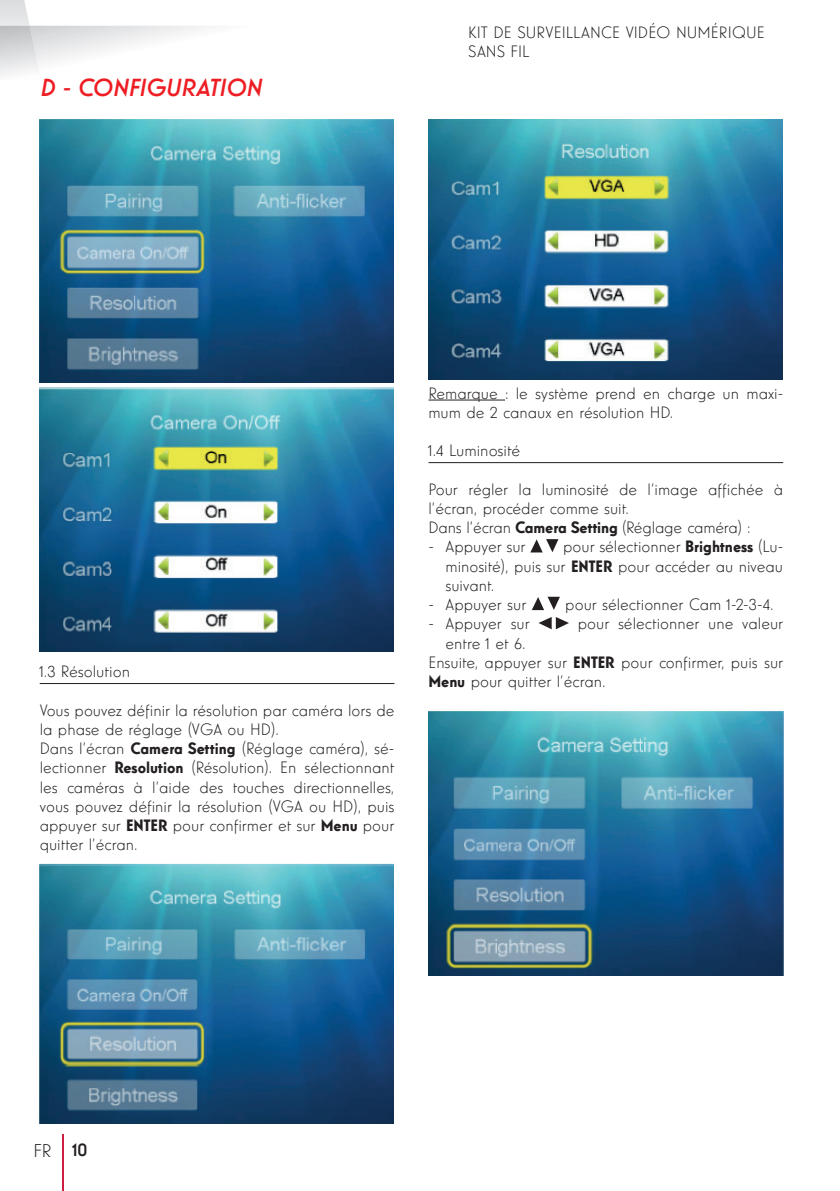
<style>
.page{position:relative;width:840px;height:1191px;background:#fff}
.page>*{position:absolute;margin:0;border:0;box-sizing:border-box;transform-origin:0 0}
.t1{font:italic 500 24px "Windlesham Pro";color:#ee1d23}
.t2{font:18px "Windlesham Pro Regular 6";color:#231f20}
.t3{font:16px/19.2px "Windlesham Pro Regular 6";color:#231f20}
.s1{font-family:"Windlesham Pro Regular 4"}
.s2{font-family:"Windlesham Pro Regular 3"}
</style>
<div class="page">
<hr style="left:62px;top:1134px;width:2px;height:57px;background:#ce1d41">
<svg style="left:0;top:0;width:213px;height:63px"></svg>
<img style="left:0;top:26px;width:41px;height:49px">
<hr style="left:40px;top:683px;width:354px;height:1px;background:#231f20">
<img style="left:40px;top:119px;width:353px;height:264px">
<img style="left:40px;top:388px;width:353px;height:263px">
<img style="left:40px;top:863px;width:353px;height:261px">
<hr style="left:428px;top:399px;width:76px;height:1px;background:#231f20">
<hr style="left:428px;top:462px;width:354px;height:1px;background:#231f20">
<img style="left:428px;top:119px;width:354px;height:260px">
<svg style="left:530px;top:539px;width:28px;height:13px"></svg>
<svg style="left:532px;top:597px;width:27px;height:13px"></svg>
<svg style="left:538px;top:617px;width:30px;height:12px"></svg>
<img style="left:428px;top:711px;width:354px;height:264px">
<h1 class="t1" style="left:40px;top:72px;width:223px">D - CONFIGURATION</h1>
<p class="t3" style="left:468px;top:22px;width:298px">KIT DE SURVEILLANCE VIDÉO NUMÉRIQUE<br>SANS FIL</p>
<p class="t3" style="left:40px;top:662px;width:92px">1.3 Résolution</p>
<p class="t3" style="left:40px;top:700px;width:356px">Vous pouvez définir la résolution par caméra lors de la phase de réglage (VGA ou HD).<br>Dans l’écran <span class="s1">Camera Setting</span> (Réglage caméra), sé&shy;lectionner <span class="s1">Resolution</span> (Résolution). En sélectionnant les caméras à l’aide des touches directionnelles, vous pouvez définir la résolution (VGA ou HD), puis appuyer sur <span class="s1">ENTER</span> pour confirmer et sur <span class="s1">Menu</span> pour quitter l’écran.</p>
<p class="t3" style="left:428px;top:383px;width:356px">Remarque : le système prend en charge un maxi&shy;mum de 2 canaux en résolution HD.</p>
<p class="t3" style="left:428px;top:441px;width:93px">1.4 Luminosité</p>
<p class="t3" style="left:428px;top:479px;width:356px">Pour régler la luminosité de l’image affichée à l’écran, procéder comme suit.<br>Dans l’écran <span class="s1">Camera Setting</span> (Réglage caméra) :</p>
<p class="t3" style="left:428px;top:537px;width:99px">- Appuyer sur</p>
<p class="t3" style="left:445px;top:537px;width:339px;text-align:justify;text-indent:117px">pour sélectionner <span class="s1">Brightness</span> (Lu&shy;minosité), puis sur <span class="s1">ENTER</span> pour accéder au niveau suivant.</p>
<p class="t3" style="left:428px;top:595px;width:99px">- Appuyer sur</p>
<p class="t3" style="left:565px;top:595px;width:210px">pour sélectionner Cam 1-2-3-4.</p>
<p class="t3" style="left:428px;top:614px;width:103px">- Appuyer sur</p>
<p class="t3" style="left:577px;top:614px;width:207px">pour sélectionner une valeur</p>
<p class="t3" style="left:428px;top:633px;width:356px;text-indent:17px">entre 1 et 6.<br>Ensuite, appuyer sur <span class="s1">ENTER</span> pour confirmer, puis sur<br><span class="s1">Menu</span> pour quitter l’écran.</p>
<p class="t2" style="left:33px;top:1138px;width:55px">FR <span class="s2">10</span></p>
</div>
